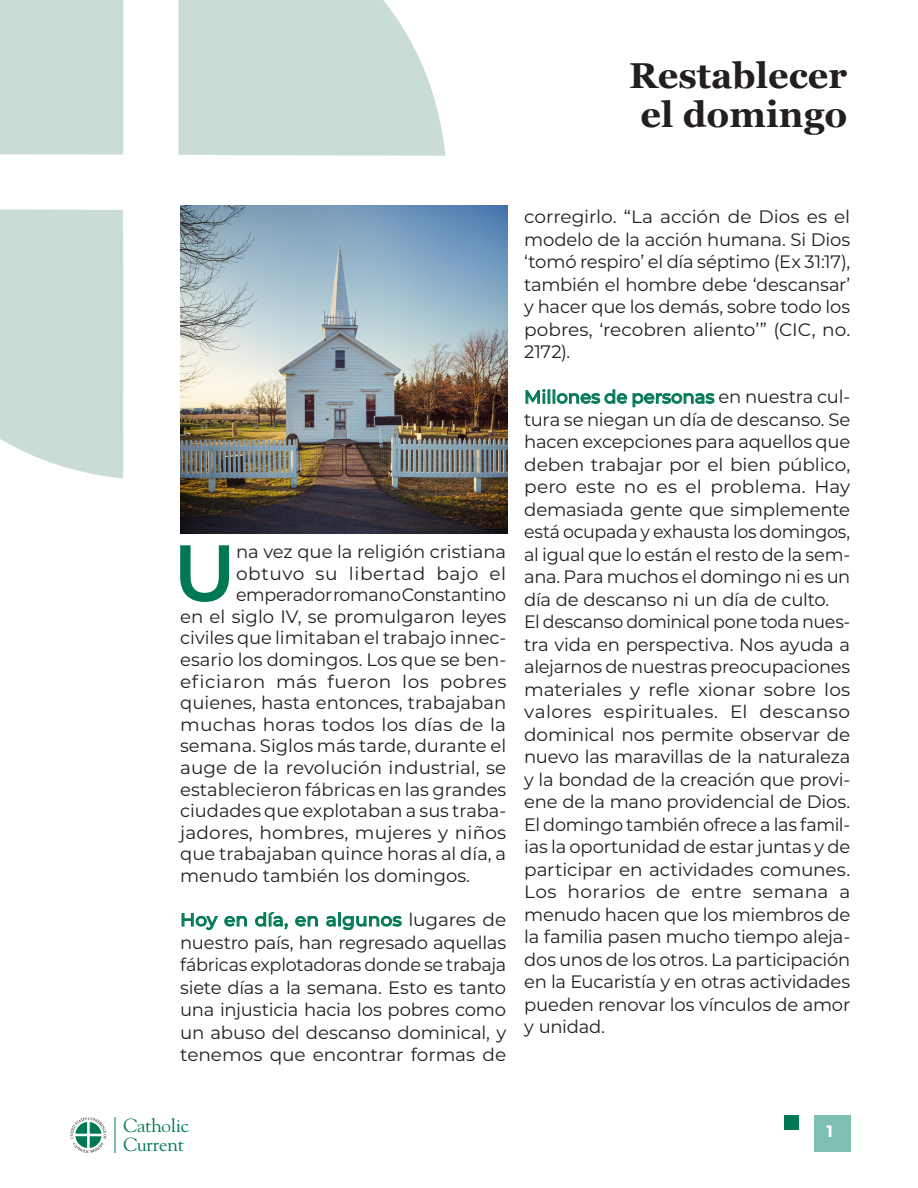
<style>
.page{position:relative;width:918px;height:1188px;background:#fff}
.page>*{position:absolute;margin:0;border:0;box-sizing:border-box;transform-origin:0 0}
.Body_Copy{font:600 79.65px "Montserrat";color:#007854}
.t1{font:700 36px/38.8px "Georgia";color:#231f20;text-align:center}
.t2{font:18.9px "Goudy Std";letter-spacing:-.02em;color:#007854}
.t3{font:18.9px "Goudy Std";color:#007854}
.Body_Copy-2{font:18px/22.5px "Montserrat";color:#231f20;text-align:justify}
.Body_Copy-3{font:18px "Montserrat";letter-spacing:.025em;color:#231f20}
.Body_Copy-4{font:18px "Montserrat";letter-spacing:.03em;color:#231f20}
.Paragraph_Style_Emph{font:700 16.5px "Montserrat";color:#fff}
.s1{font-weight:500;color:#007854}
</style>
<div class="page">
<div style="left:0;top:0;width:123px;height:155px;background:#c9dcd5"></div>
<svg style="left:178px;top:0;width:267px;height:156px;background:#cddfd8"></svg>
<div style="left:0;top:209px;width:124px;height:270px;background:#c9dcd5"></div>
<div style="left:784px;top:1115px;width:15px;height:15px;background:#007854"></div>
<div style="left:814px;top:1115px;width:36px;height:36px;background:#7dbfb1"></div>
<svg style="left:70px;top:1117px;width:36px;height:36px"></svg>
<hr style="left:114px;top:1117px;width:2px;height:36px;background:#82bba5">
<img style="left:180px;top:206px;width:328px;height:328px">
<svg style="left:181px;top:913px;width:37px;height:17px"></svg>
<svg style="left:224px;top:916px;width:23px;height:11px"></svg>
<svg style="left:255px;top:912px;width:33px;height:17px"></svg>
<svg style="left:295px;top:916px;width:23px;height:11px"></svg>
<svg style="left:326px;top:913px;width:76px;height:17px"></svg>
<svg style="left:525px;top:389px;width:190px;height:19px"></svg>
<p class="t1" style="left:629px;top:54px;width:220px">Restablecer el domingo</p>
<p class="Body_Copy" style="left:173px;top:516px;width:64px">U</p>
<p class="Body_Copy-2" style="left:236px;top:540px;width:272px">na vez que la religión cristiana</p>
<p class="Body_Copy-4" style="left:236px;top:561px;width:272px">obtuvo su libertad bajo el</p>
<p class="Body_Copy-2" style="left:236px;top:583px;width:272px">emperador romano Constantino</p>
<p class="Body_Copy-2" style="left:180px;top:604px;width:328px">en el siglo IV, se promulgaron leyes</p>
<p class="Body_Copy-2" style="left:180px;top:626px;width:328px">civiles que limitaban el trabajo innec-</p>
<p class="Body_Copy-2" style="left:180px;top:648px;width:328px">esario los domingos. Los que se ben-</p>
<p class="Body_Copy-3" style="left:180px;top:669px;width:328px">eficiaron más fueron los pobres</p>
<p class="Body_Copy-2" style="left:180px;top:691px;width:328px">quienes, hasta entonces, trabajaban</p>
<p class="Body_Copy-2" style="left:180px;top:712px;width:328px">muchas horas todos los días de la</p>
<p class="Body_Copy-2" style="left:180px;top:734px;width:328px">semana. Siglos más tarde, durante el</p>
<p class="Body_Copy-2" style="left:180px;top:756px;width:328px">auge de la revolución industrial, se</p>
<p class="Body_Copy-2" style="left:180px;top:777px;width:328px">establecieron fábricas en las grandes</p>
<p class="Body_Copy-2" style="left:180px;top:799px;width:328px">ciudades que explotaban a sus traba-</p>
<p class="Body_Copy-2" style="left:180px;top:820px;width:328px">jadores, hombres, mujeres y niños</p>
<p class="Body_Copy-2" style="left:180px;top:842px;width:328px">que trabajaban quince horas al día, a</p>
<p class="Body_Copy-2" style="left:180px;top:864px;width:291px">menudo también los domingos.</p>
<p class="Body_Copy-2" style="left:180px;top:908px;width:328px"><span class="s1">Hoy en día, en algunos</span> lugares de nuestro país, han regresado aquellas fábricas explotadoras donde se trabaja siete días a la semana. Esto es tanto una injusticia hacia los pobres como un abuso del descanso dominical, y tenemos que encontrar formas de</p>
<p class="Body_Copy-2" style="left:524px;top:205px;width:328px">corregirlo. “La acción de Dios es el modelo de la acción humana. Si Dios ‘tomó respiro’ el día séptimo (Ex 31:17), también el hombre debe ‘descansar’ y hacer que los demás, sobre todo los pobres, ‘recobren aliento’” (CIC, no.<br>2172).</p>
<p class="Body_Copy-2" style="left:524px;top:385px;width:328px"><span class="s1">Millones de personas</span> en nuestra cul&shy;tura se niegan un día de descanso. Se hacen excepciones para aquellos que deben trabajar por el bien público, pero este no es el problema. Hay demasiada gente que simplemente está ocupada y exhausta los domingos, al igual que lo están el resto de la sem&shy;ana. Para muchos el domingo ni es un día de descanso ni un día de culto.</p>
<p class="Body_Copy-2" style="left:524px;top:610px;width:328px">El descanso dominical pone toda nues&shy;tra vida en perspectiva. Nos ayuda a alejarnos de nuestras preocupaciones materiales y refle xionar sobre los valores espirituales. El descanso dominical nos permite observar de nuevo las maravillas de la naturaleza y la bondad de la creación que provi&shy;ene de la mano providencial de Dios.</p>
<p class="Body_Copy-2" style="left:524px;top:813px;width:328px">El domingo también ofrece a las famil&shy;ias la oportunidad de estar juntas y de participar en actividades comunes.<br>Los horarios de entre semana a menudo hacen que los miembros de la familia pasen mucho tiempo aleja&shy;dos unos de los otros. La participación en la Eucaristía y en otras actividades pueden renovar los vínculos de amor y unidad.</p>
<p class="t2" style="left:123px;top:1114px;width:67px">Catholic</p>
<p class="Paragraph_Style_Emph" style="left:826px;top:1120px;width:8px">1</p>
<p class="t3" style="left:123px;top:1133px;width:62px">Current</p>
</div>
